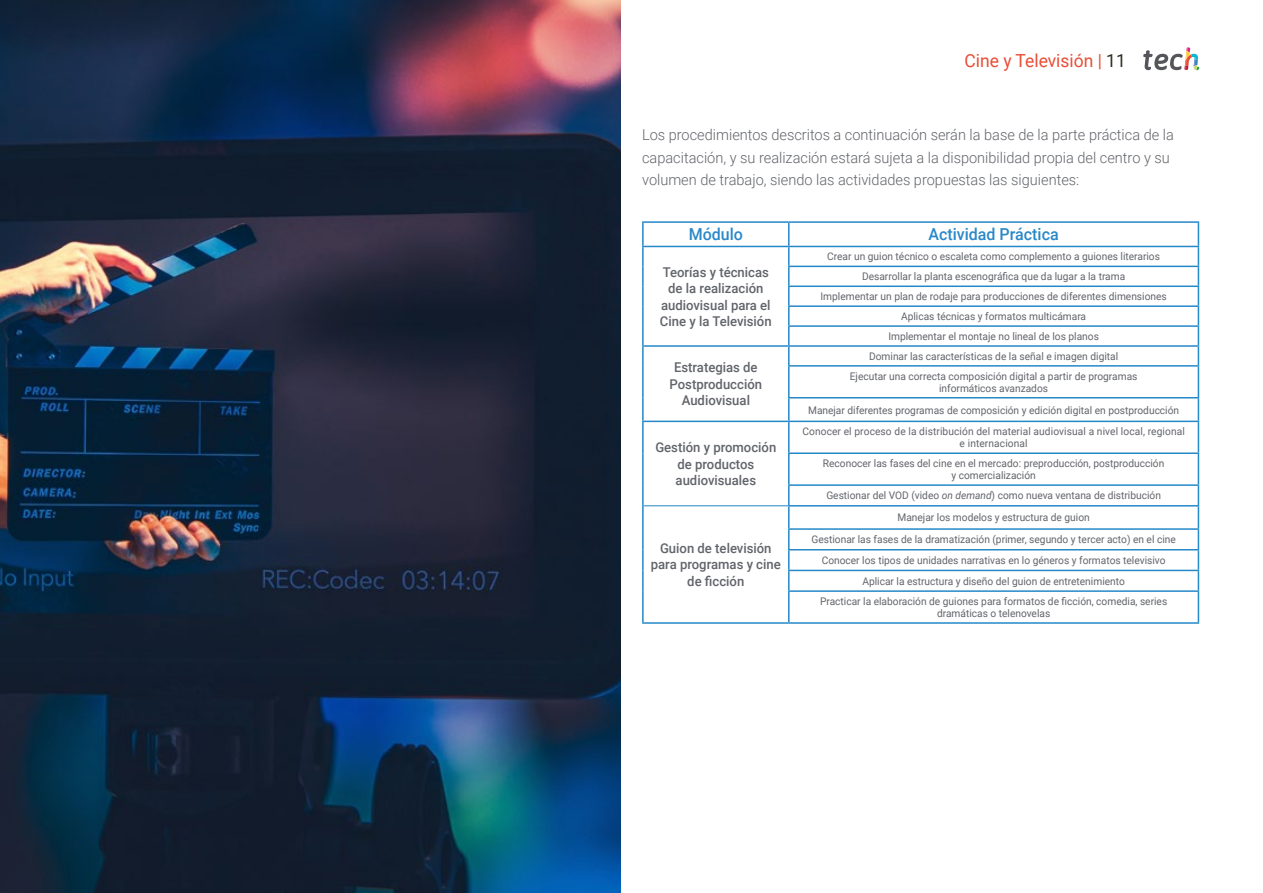
<style>
.page{position:relative;width:1263px;height:893px;background:#fff}
.page>*{position:absolute;margin:0;border:0;box-sizing:border-box;transform-origin:0 0}
.t1{font:18px "Roboto";color:#e94d35}
.t2{font:500 16.5px "Roboto";color:#2988c9}
.t3{font:300 15px/22.5px "Roboto";color:#61646a}
.t4{font:500 13.5px/16.5px "Roboto";color:#61646a;text-align:center}
.t5{font:10.5px/20px "Roboto";color:#61646a;text-align:center}
.s1{color:#312e20}
.s2{font-style:italic}
</style>
<div class="page">
<img style="left:0;top:0;width:621px;height:893px">
<svg style="left:1143px;top:47px;width:56px;height:24px"></svg>
<hr style="left:642px;top:246px;width:147px;height:1px;background:#2488c9">
<hr style="left:789px;top:246px;width:410px;height:1px;background:#2488c9">
<hr style="left:788px;top:266px;width:411px;height:1px;background:#2488c9">
<hr style="left:788px;top:286px;width:411px;height:1px;background:#2488c9">
<hr style="left:788px;top:305px;width:411px;height:2px;background:#2488c9">
<hr style="left:788px;top:325px;width:411px;height:2px;background:#2488c9">
<hr style="left:789px;top:345px;width:410px;height:2px;background:#2488c9">
<hr style="left:788px;top:365px;width:411px;height:2px;background:#2488c9">
<hr style="left:788px;top:397px;width:411px;height:1px;background:#2488c9">
<hr style="left:789px;top:421px;width:410px;height:1px;background:#2488c9">
<hr style="left:788px;top:452px;width:411px;height:2px;background:#2488c9">
<hr style="left:788px;top:505px;width:411px;height:2px;background:#2488c9">
<hr style="left:788px;top:528px;width:411px;height:2px;background:#2488c9">
<hr style="left:788px;top:549px;width:411px;height:1px;background:#2488c9">
<hr style="left:788px;top:570px;width:411px;height:1px;background:#2488c9">
<hr style="left:788px;top:590px;width:411px;height:2px;background:#2488c9">
<hr style="left:642px;top:622px;width:147px;height:2px;background:#2488c9">
<hr style="left:789px;top:622px;width:410px;height:2px;background:#2488c9">
<hr style="left:644px;top:506px;width:144px;height:1px;background:#2488c9">
<hr style="left:642px;top:422px;width:2px;height:31px;background:#2488c9">
<hr style="left:788px;top:422px;width:1px;height:30px;background:#2488c9">
<hr style="left:642px;top:453px;width:2px;height:32px;background:#2488c9">
<hr style="left:788px;top:454px;width:1px;height:30px;background:#2488c9">
<hr style="left:642px;top:485px;width:2px;height:21px;background:#2488c9">
<hr style="left:642px;top:506px;width:2px;height:23px;background:#2488c9">
<hr style="left:642px;top:529px;width:2px;height:21px;background:#2488c9">
<hr style="left:642px;top:550px;width:2px;height:20px;background:#2488c9">
<hr style="left:642px;top:570px;width:2px;height:21px;background:#2488c9">
<svg style="left:788px;top:486px;width:1px;height:104px"></svg>
<hr style="left:642px;top:591px;width:2px;height:31px;background:#2488c9">
<hr style="left:788px;top:592px;width:1px;height:30px;background:#2488c9">
<svg style="left:642px;top:247px;width:2px;height:19px"></svg>
<hr style="left:642px;top:266px;width:2px;height:20px;background:#2488c9">
<hr style="left:642px;top:286px;width:2px;height:20px;background:#2488c9">
<hr style="left:642px;top:306px;width:2px;height:20px;background:#2488c9">
<hr style="left:642px;top:345px;width:147px;height:2px;background:#2488c9">
<svg style="left:642px;top:326px;width:2px;height:40px"></svg>
<svg style="left:788px;top:223px;width:1px;height:142px"></svg>
<hr style="left:642px;top:366px;width:2px;height:32px;background:#2488c9">
<hr style="left:788px;top:367px;width:1px;height:30px;background:#2488c9">
<hr style="left:642px;top:398px;width:2px;height:23px;background:#2488c9">
<svg style="left:788px;top:398px;width:1px;height:23px"></svg>
<hr style="left:642px;top:421px;width:147px;height:1px;background:#2488c9">
<hr style="left:642px;top:221px;width:147px;height:2px;background:#2488c9">
<hr style="left:642px;top:223px;width:2px;height:23px;background:#2488c9">
<hr style="left:789px;top:221px;width:410px;height:2px;background:#2488c9">
<svg style="left:1198px;top:223px;width:1px;height:142px"></svg>
<hr style="left:1198px;top:367px;width:1px;height:30px;background:#2488c9">
<svg style="left:1198px;top:398px;width:1px;height:23px"></svg>
<hr style="left:788px;top:484px;width:411px;height:2px;background:#2488c9">
<hr style="left:1198px;top:422px;width:1px;height:30px;background:#2488c9">
<hr style="left:1198px;top:454px;width:1px;height:30px;background:#2488c9">
<svg style="left:1198px;top:486px;width:1px;height:104px"></svg>
<hr style="left:1198px;top:592px;width:1px;height:30px;background:#2488c9">
<h1 class="t1" style="left:964px;top:48px;width:163px">Cine y Televisión | <span class="s1">11</span></h1>
<p class="t3" style="left:642px;top:123px;width:533px">Los procedimientos descritos a continuación serán la base de la parte práctica de la capacitación, y su realización estará sujeta a la disponibilidad propia del centro y su volumen de trabajo, siendo las actividades propuestas las siguientes:</p>
<h2 class="t2" style="left:689px;top:223px;width:56px">Módulo</h2>
<h2 class="t2" style="left:928px;top:223px;width:132px">Actividad Práctica</h2>
<p class="t4" style="left:660px;top:263px;width:113px">Teorías y técnicas de la realización audiovisual para el<br>Cine y la Televisión</p>
<p class="t5" style="left:820px;top:246px;width:348px">Crear un guion técnico o escaleta como complemento a guiones literarios Desarrollar la planta escenográfica que da lugar a la trama<br>Implementar un plan de rodaje para producciones de diferentes dimensiones Aplicas técnicas y formatos multicámara<br>Implementar el montaje no lineal de los planos</p>
<p class="t4" style="left:670px;top:359px;width:94px">Estrategias de<br>Postproducción<br>Audiovisual</p>
<p class="t5" style="left:850px;top:346px;width:289px">Dominar las características de la señal e imagen digital<br>Ejecutar una correcta composición digital a partir de programas</p>
<p class="t5" style="left:808px;top:377px;width:373px;line-height:21.8px">informáticos avanzados<br>Manejar diferentes programas de composición y edición digital en postproducción</p>
<p class="t4" style="left:655px;top:439px;width:122px">Gestión y promoción de productos audiovisuales</p>
<p class="t4" style="left:651px;top:539px;width:131px">Guion de televisión para programas y cine de ficción</p>
<p class="t5" style="left:802px;top:425px;width:384px;line-height:12px">Conocer el proceso de la distribución del material audiovisual a nivel local, regional e internacional</p>
<p class="t5" style="left:823px;top:457px;width:343px;line-height:12px">Reconocer las fases del cine en el mercado: preproducción, postproducción y comercialización</p>
<p class="t5" style="left:826px;top:485px;width:336px">Gestionar del VOD (video <span class="s2">on demand</span>) como nueva ventana de distribución</p>
<p class="t5" style="left:811px;top:506px;width:366px;line-height:21.9px">Manejar los modelos y estructura de guion<br>Gestionar las fases de la dramatización (primer, segundo y tercer acto) en el cine</p>
<p class="t5" style="left:820px;top:550px;width:349px;line-height:20.5px">Conocer los tipos de unidades narrativas en lo géneros y formatos televisivo<br>Aplicar la estructura y diseño del guion de entretenimiento<br>Practicar la elaboración de guiones para formatos de ficción, comedia, series</p>
<p class="t5" style="left:937px;top:603px;width:115px">dramáticas o telenovelas</p>
</div>
